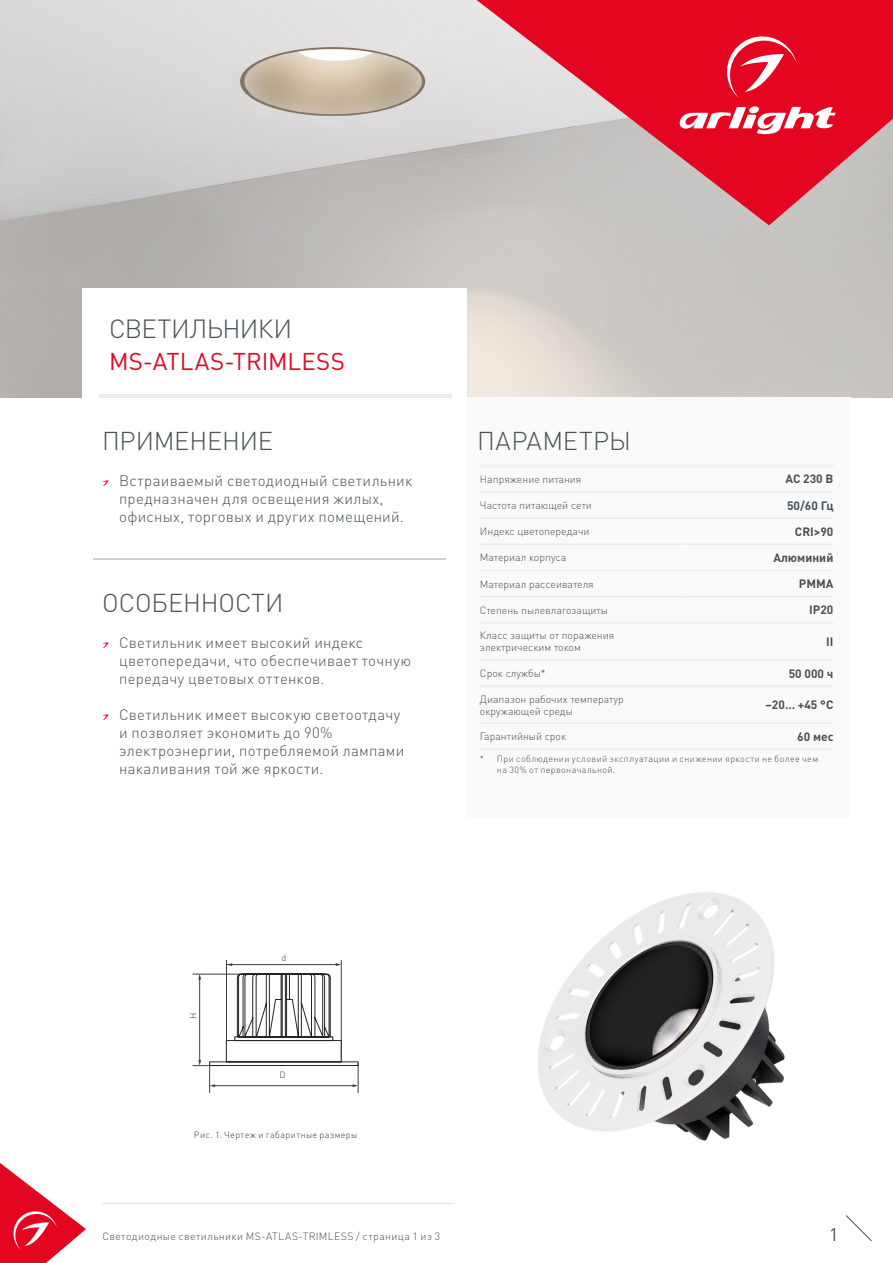
<style>
.page{position:relative;width:893px;height:1263px;background:#fff}
.page>*{position:absolute;margin:0;border:0;box-sizing:border-box;transform-origin:0 0}
.t1{font:300 25.95px "DIN Pro";letter-spacing:-.025em;color:#485156}
.t2{font:300 25.5px "DIN Pro";letter-spacing:-.005em;color:#485156}
.t3{font:300 25.5px "DIN Pro";letter-spacing:.015em;color:#485156}
.t4{font:24px "DIN Pro";letter-spacing:.005em;color:#e40521}
.t5{font:18px "DIN Pro";color:#485156}
.t6{font:300 15px/18px "DIN Pro";letter-spacing:.02em;color:#485156}
.t7{font:700 12px "DIN Pro";color:#485156}
.t8{font:300 10.5px/12px "DIN Pro";color:#485156}
.t9{font:300 10.5px "DIN Pro";letter-spacing:.04em;color:#485156}
.t10{font:300 9px/10.5px "DIN Pro";letter-spacing:.04em;color:#485156}
.t11{font:300 9px "DIN Pro";letter-spacing:.04em;color:#3c3c3b}
</style>
<div class="page">
<svg style="left:845px;top:1215px;width:27px;height:26px"></svg>
<hr style="left:102px;top:1203px;width:352px;height:1px;background:#e3e3e3">
<img style="left:0;top:0;width:893px;height:397px">
<div style="left:467px;top:397px;width:383px;height:421px;background:#fbfafa"></div>
<hr style="left:480px;top:464px;width:206px;height:4px;background:#f2f2f2">
<hr style="left:686px;top:464px;width:147px;height:4px;background:#f2f2f2">
<hr style="left:480px;top:491px;width:206px;height:2px;background:#ededed">
<hr style="left:686px;top:491px;width:147px;height:2px;background:#ededed">
<hr style="left:480px;top:517px;width:206px;height:2px;background:#ededed">
<hr style="left:686px;top:517px;width:147px;height:2px;background:#ededed">
<hr style="left:480px;top:570px;width:206px;height:1px;background:#ededed">
<hr style="left:686px;top:570px;width:147px;height:1px;background:#ededed">
<hr style="left:480px;top:543px;width:206px;height:2px;background:#ededed">
<hr style="left:686px;top:543px;width:147px;height:2px;background:#ededed">
<hr style="left:480px;top:596px;width:206px;height:1px;background:#ededed">
<hr style="left:686px;top:596px;width:147px;height:1px;background:#ededed">
<hr style="left:480px;top:622px;width:206px;height:1px;background:#ededed">
<hr style="left:686px;top:622px;width:147px;height:1px;background:#ededed">
<hr style="left:480px;top:659px;width:206px;height:2px;background:#ededed">
<hr style="left:686px;top:659px;width:147px;height:2px;background:#ededed">
<hr style="left:480px;top:685px;width:206px;height:2px;background:#ededed">
<hr style="left:686px;top:685px;width:147px;height:2px;background:#ededed">
<hr style="left:480px;top:722px;width:206px;height:2px;background:#ededed">
<hr style="left:686px;top:722px;width:147px;height:2px;background:#ededed">
<hr style="left:480px;top:748px;width:206px;height:2px;background:#ededed">
<hr style="left:686px;top:748px;width:147px;height:2px;background:#ededed">
<div style="left:82px;top:288px;width:384px;height:117px;background:#fff"></div>
<svg style="left:102px;top:480px;width:7px;height:6px"></svg>
<svg style="left:102px;top:642px;width:7px;height:6px"></svg>
<svg style="left:102px;top:714px;width:7px;height:6px"></svg>
<hr style="left:99px;top:394px;width:352px;height:3px;background:#ededed">
<hr style="left:94px;top:559px;width:352px;height:1px;background:#d0d0d0">
<img style="left:538px;top:892px;width:247px;height:249px">
<hr style="left:215px;top:1085px;width:139px;height:1px;background:#404040">
<svg style="left:353px;top:1084px;width:5px;height:3px"></svg>
<hr style="left:358px;top:1063px;width:1px;height:30px;background:#404040">
<hr style="left:209px;top:1063px;width:1px;height:30px;background:#404040">
<svg style="left:210px;top:1084px;width:5px;height:3px"></svg>
<hr style="left:199px;top:975px;width:1px;height:88px;background:#404040">
<hr style="left:192px;top:974px;width:56px;height:1px;background:#404040">
<hr style="left:192px;top:1065px;width:30px;height:1px;background:#404040">
<svg style="left:209px;top:974px;width:149px;height:92px"></svg>
<hr style="left:227px;top:964px;width:112px;height:1px;background:#404040">
<hr style="left:341px;top:960px;width:1px;height:100px;background:#404040">
<hr style="left:226px;top:960px;width:1px;height:100px;background:#404040">
<svg style="left:477px;top:0;width:416px;height:225px;background:#d8626f"></svg>
<svg style="left:677px;top:106px;width:159px;height:31px"></svg>
<svg style="left:722px;top:31px;width:74px;height:68px;background:#e82f46"></svg>
<svg style="left:0;top:1163px;width:86px;height:100px"></svg>
<h1 class="t1" style="left:109px;top:311px;width:185px">СВЕТИЛЬНИКИ</h1>
<h3 class="t4" style="left:109px;top:345px;width:237px">MS-ATLAS-TRIMLESS</h3>
<h2 class="t2" style="left:102px;top:423px;width:172px">ПРИМЕНЕНИЕ</h2>
<p class="t6" style="left:119px;top:471px;width:295px">Встраиваемый светодиодный светильник предназначен для освещения жилых, офисных, торговых и других помещений.</p>
<h2 class="t2" style="left:102px;top:585px;width:183px">ОСОБЕННОСТИ</h2>
<p class="t6" style="left:119px;top:633px;width:294px">Светильник имеет высокий индекс цветопередачи, что обеспечивает точную передачу цветовых оттенков.</p>
<p class="t6" style="left:119px;top:705px;width:287px">Светильник имеет высокую светоотдачу и позволяет экономить до 90% электроэнергии, потребляемой лампами накаливания той же яркости.</p>
<h2 class="t3" style="left:477px;top:423px;width:155px">ПАРАМЕТРЫ</h2>
<p class="t8" style="left:480px;top:473px;width:103px">Напряжение питания</p>
<p class="t7" style="left:785px;top:471px;width:49px">AC 230 В</p>
<p class="t8" style="left:480px;top:499px;width:114px">Частота питающей сети</p>
<p class="t7" style="left:787px;top:497px;width:48px">50/60 Гц</p>
<p class="t8" style="left:480px;top:525px;width:111px">Индекс цветопередачи</p>
<p class="t7" style="left:795px;top:523px;width:40px">CRI&gt;90</p>
<p class="t8" style="left:480px;top:551px;width:88px">Материал корпуса</p>
<p class="t7" style="left:773px;top:549px;width:61px">Алюминий</p>
<p class="t8" style="left:480px;top:577px;width:115px">Материал рассеивателя</p>
<p class="t7" style="left:799px;top:576px;width:36px">PMMA</p>
<p class="t8" style="left:480px;top:603px;width:130px">Степень пылевлагозащиты</p>
<p class="t7" style="left:809px;top:602px;width:26px">IP20</p>
<p class="t8" style="left:480px;top:629px;width:136px">Класс защиты от поражения электрическим током</p>
<p class="t7" style="left:826px;top:633px;width:9px">II</p>
<p class="t8" style="left:480px;top:667px;width:67px">Срок службы*</p>
<p class="t7" style="left:789px;top:665px;width:46px">50 000 ч</p>
<p class="t8" style="left:480px;top:692px;width:145px">Диапазон рабочих температур окружающей среды</p>
<p class="t7" style="left:765px;top:697px;width:69px">–20… +45 °С</p>
<p class="t8" style="left:480px;top:730px;width:88px">Гарантийный срок</p>
<p class="t7" style="left:797px;top:728px;width:38px">60 мес</p>
<p class="t10" style="left:497px;top:753px;width:323px;text-indent:-17px">* При соблюдении условий эксплуатации и снижении яркости не более чем на 30% от первоначальной.</p>
<p class="t11" style="left:187px;top:1019px;width:8px;rotate:-90deg">H</p>
<p class="t11" style="left:282px;top:952px;width:6px">d</p>
<p class="t11" style="left:280px;top:1069px;width:8px">D</p>
<p class="t11" style="left:194px;top:1129px;width:165px">Рис. 1. Чертеж и габаритные размеры</p>
<p class="t9" style="left:102px;top:1229px;width:339px">Светодиодные светильники MS-ATLAS-TRIMLESS / страница 1 из 3</p>
<p class="t5" style="left:829px;top:1222px;width:11px">1</p>
</div>
